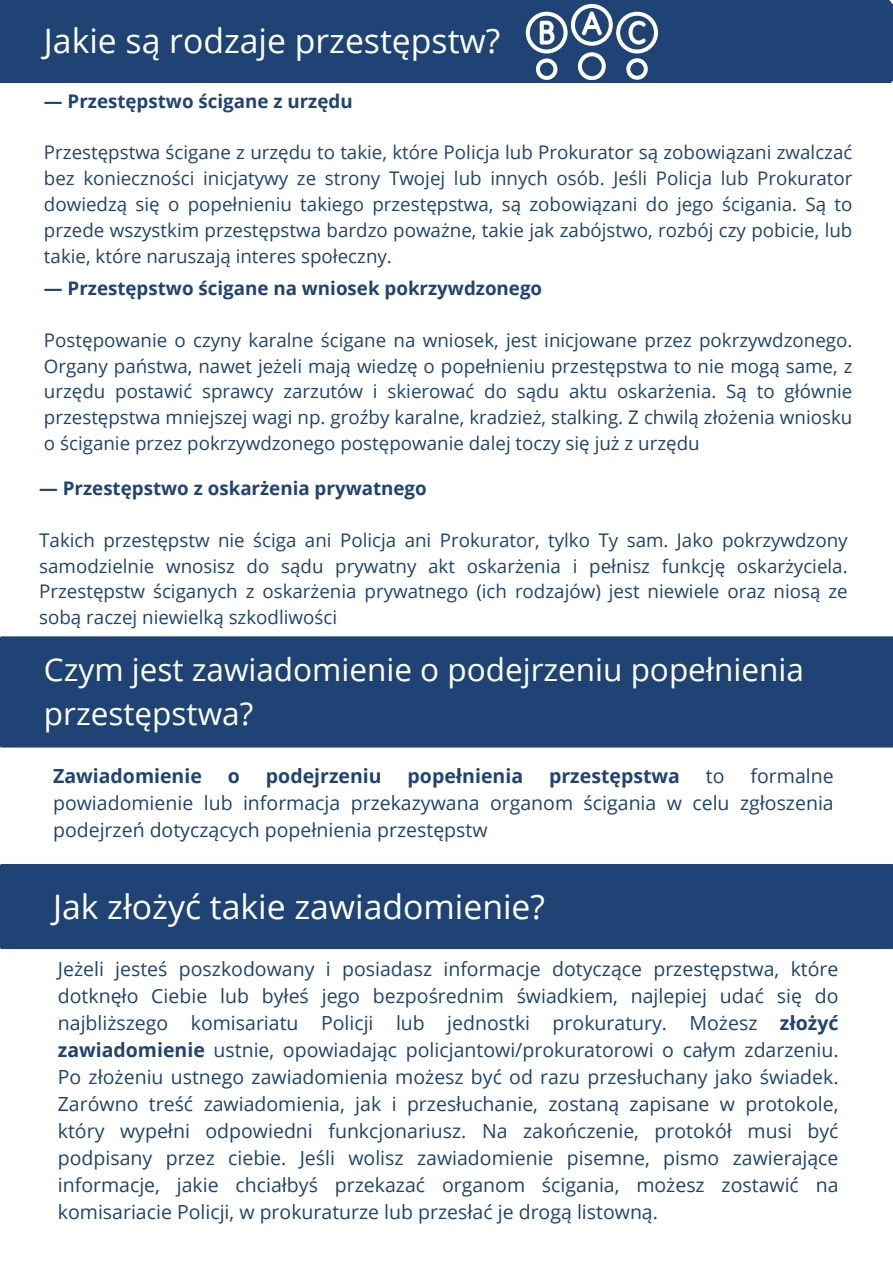
<style>
.page{position:relative;width:893px;height:1263px;background:#fff}
.page>*{position:absolute;margin:0;border:0;box-sizing:border-box;transform-origin:0 0}
.t1{font:33.75px "Open Sans";color:#fff}
.t2{font:31.5px/43.9px "Open Sans";color:#fff}
.t3{font:19.5px/27px "Open Sans";color:#1e4374;text-align:justify}
.t4{font:700 19.5px "Open Sans";color:#1e4374}
.t5{font:18.75px/25.9px "Open Sans";color:#1e4374;text-align:justify}
.t6{font:700 18.75px "Open Sans";color:#1e4374}
.s1{font-weight:700}
</style>
<div class="page">
<div style="left:0;top:636px;width:893px;height:111px;background:#1e4374"></div>
<div style="left:0;top:864px;width:893px;height:85px;background:#1e4374"></div>
<div style="left:0;top:0;width:893px;height:83px;background:#1e4374"></div>
<svg style="left:526px;top:4px;width:132px;height:77px"></svg>
<img style="left:515px;top:81px;width:155px;height:2px">
<h2 class="t1" style="left:44px;top:17px;width:458px">Jakie są rodzaje przestępstw?</h2>
<h2 class="t6" style="left:44px;top:88px;width:310px">— Przestępstwo ścigane z urzędu</h2>
<p class="t5" style="left:44px;top:139px;width:810px">Przestępstwa ścigane z urzędu to takie, które Policja lub Prokurator są zobowiązani zwalczać bez konieczności inicjatywy ze strony Twojej lub innych osób. Jeśli Policja lub Prokurator dowiedzą się o popełnieniu takiego przestępstwa, są zobowiązani do jego ścigania. Są to przede wszystkim przestępstwa bardzo poważne, takie jak zabójstwo, rozbój czy pobicie, lub takie, które naruszają interes społeczny.</p>
<p class="t6" style="left:44px;top:275px;width:500px">— Przestępstwo ścigane na wniosek pokrzywdzonego</p>
<h1 class="t5" style="left:44px;top:326px;width:810px">Postępowanie o czyny karalne ścigane na wniosek, jest inicjowane przez pokrzywdzonego.<br>Organy państwa, nawet jeżeli mają wiedzę o popełnieniu przestępstwa to nie mogą same, z urzędu postawić sprawcy zarzutów i skierować do sądu aktu oskarżenia. Są to głównie przestępstwa mniejszej wagi np. groźby karalne, kradzież, stalking. Z chwilą złożenia wniosku o ściganie przez pokrzywdzonego postępowanie dalej toczy się już z urzędu</h1>
<h1 class="t6" style="left:39px;top:475px;width:389px">— Przestępstwo z oskarżenia prywatnego</h1>
<p class="t5" style="left:39px;top:526px;width:810px">Takich przestępstw nie ściga ani Policja ani Prokurator, tylko Ty sam. Jako pokrzywdzony samodzielnie wnosisz do sądu prywatny akt oskarżenia i pełnisz funkcję oskarżyciela.<br>Przestępstw ściganych z oskarżenia prywatnego (ich rodzajów) jest niewiele oraz niosą ze sobą raczej niewielką szkodliwości</p>
<p class="t2" style="left:44px;top:647px;width:761px">Czym jest zawiadomienie o podejrzeniu popełnienia przestępstwa?</p>
<p class="t4" style="left:53px;top:762px;width:150px">Zawiadomienie</p>
<p class="t4" style="left:228px;top:762px;width:14px">o</p>
<p class="t4" style="left:266px;top:762px;width:117px">podejrzeniu</p>
<p class="t4" style="left:407px;top:762px;width:117px">popełnienia</p>
<p class="t4" style="left:549px;top:762px;width:132px">przestępstwa</p>
<p class="t3" style="left:706px;top:762px;width:20px">to</p>
<p class="t3" style="left:53px;top:762px;width:782px;text-indent:697px">formalne powiadomienie lub informacja przekazywana organom ścigania w celu zgłoszenia podejrzeń dotyczących popełnienia przestępstw</p>
<h2 class="t1" style="left:53px;top:883px;width:493px">Jak złożyć takie zawiadomienie?</h2>
<p class="t3" style="left:58px;top:955px;width:782px">Jeżeli jesteś poszkodowany i posiadasz informacje dotyczące przestępstwa, które dotknęło Ciebie lub byłeś jego bezpośrednim świadkiem, najlepiej udać się do najbliższego komisariatu Policji lub jednostki prokuratury. Możesz <span class="s1">złożyć zawiadomienie</span> ustnie, opowiadając policjantowi/prokuratorowi o całym zdarzeniu.<br>Po złożeniu ustnego zawiadomienia możesz być od razu przesłuchany jako świadek.<br>Zarówno treść zawiadomienia, jak i przesłuchanie, zostaną zapisane w protokole, który wypełni odpowiedni funkcjonariusz. Na zakończenie, protokół musi być podpisany przez ciebie. Jeśli wolisz zawiadomienie pisemne, pismo zawierające informacje, jakie chciałbyś przekazać organom ścigania, możesz zostawić na komisariacie Policji, w prokuraturze lub przesłać je drogą listowną.</p>
</div>
